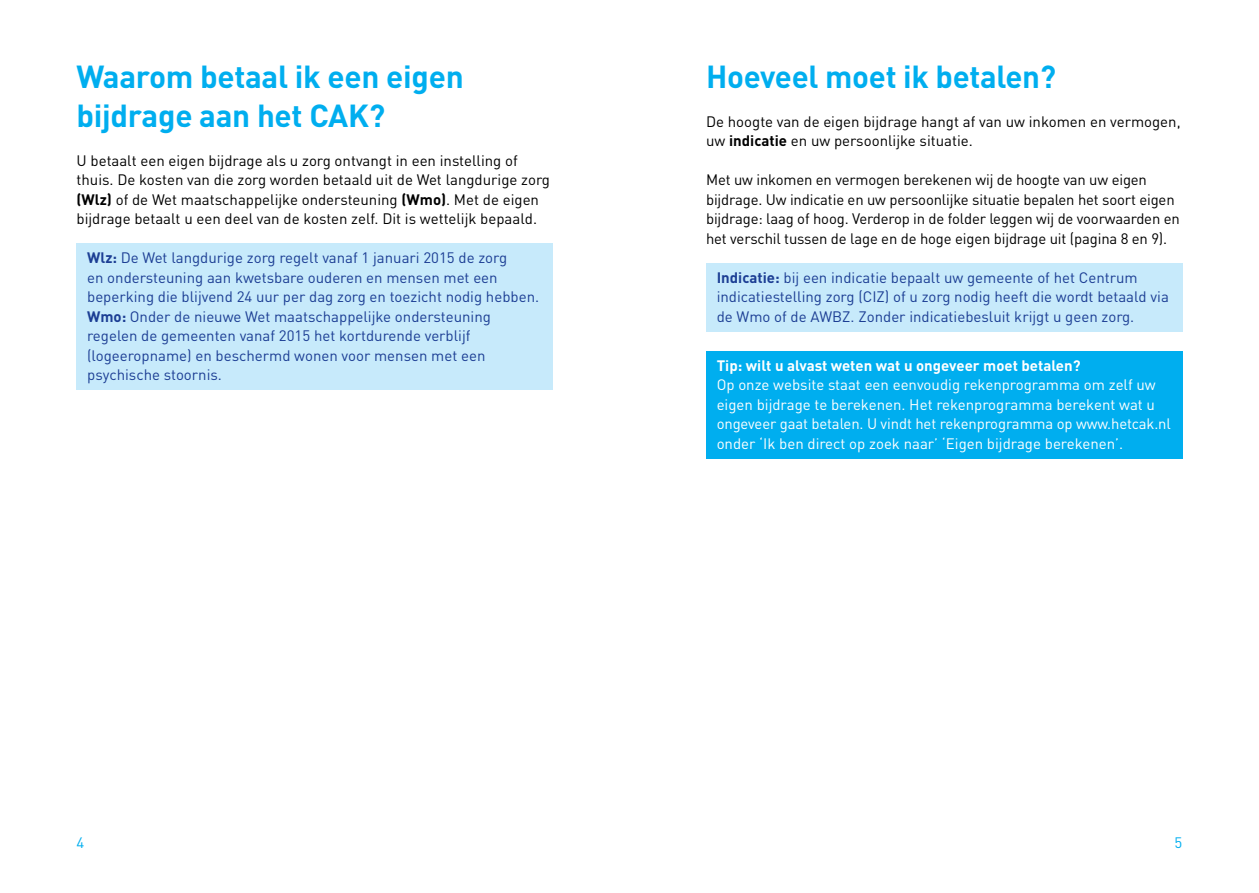
<style>
.page{position:relative;width:1259px;height:893px;background:#fff}
.page>*{position:absolute;margin:0;border:0;box-sizing:border-box;transform-origin:0 0}
.t1{font:700 31.5px/39px "DIN";letter-spacing:-.01em;color:#00aeef}
.t2{font:15px/19.5px "DIN";letter-spacing:-.01em;color:#000}
.t3{font:15px/19.5px "DIN";color:#1c3e94}
.t4{font:15px/19.5px "DIN";color:#fff}
.t5{font:700 15px "DIN";color:#fff}
.t6{font:15px "DIN";color:#00aeef}
.s1{font-weight:700}
</style>
<div class="page">
<div style="left:77px;top:244px;width:476px;height:146px;background:#c7eafb"></div>
<div style="left:706px;top:351px;width:476px;height:107px;background:#00aeef"></div>
<div style="left:706px;top:263px;width:476px;height:69px;background:#c7eafb"></div>
<h1 class="t1" style="left:77px;top:56px;width:389px">Waarom betaal ik een eigen bijdrage aan het CAK?</h1>
<p class="t2" style="left:77px;top:150px;width:475px">U betaalt een eigen bijdrage als u zorg ontvangt in een instelling of thuis. De kosten van die zorg worden betaald uit de Wet langdurige zorg <span class="s1">(Wlz)</span> of de Wet maatschappelijke ondersteuning <span class="s1">(Wmo)</span>. Met de eigen bijdrage betaalt u een deel van de kosten zelf. Dit is wettelijk bepaald.</p>
<p class="t3" style="left:87px;top:248px;width:453px"><span class="s1">Wlz:</span> De Wet langdurige zorg regelt vanaf 1 januari 2015 de zorg<br>en ondersteuning aan kwetsbare ouderen en mensen met een beperking die blijvend 24 uur per dag zorg en toezicht nodig hebben.<br><span class="s1">Wmo:</span> Onder de nieuwe Wet maatschappelijke ondersteuning regelen de gemeenten vanaf 2015 het kortdurende verblijf (logeeropname) en beschermd wonen voor mensen met een psychische stoornis.</p>
<h1 class="t1" style="left:706px;top:56px;width:352px">Hoeveel moet ik betalen?</h1>
<p class="t2" style="left:706px;top:111px;width:476px">De hoogte van de eigen bijdrage hangt af van uw inkomen en vermogen, uw <span class="s1">indicatie</span> en uw persoonlijke situatie.</p>
<p class="t2" style="left:706px;top:170px;width:475px">Met uw inkomen en vermogen berekenen wij de hoogte van uw eigen bijdrage. Uw indicatie en uw persoonlijke situatie bepalen het soort eigen bijdrage: laag of hoog. Verderop in de folder leggen wij de voorwaarden en het verschil tussen de lage en de hoge eigen bijdrage uit (pagina 8 en 9).</p>
<p class="t3" style="left:716px;top:267px;width:454px"><span class="s1">Indicatie:</span> bij een indicatie bepaalt uw gemeente of het Centrum indicatiestelling zorg (CIZ) of u zorg nodig heeft die wordt betaald via de Wmo of de AWBZ. Zonder indicatiebesluit krijgt u geen zorg.</p>
<p class="t5" style="left:716px;top:355px;width:365px">Tip: wilt u alvast weten wat u ongeveer moet betalen?</p>
<p class="t4" style="left:716px;top:375px;width:456px">Op onze website staat een eenvoudig rekenprogramma om zelf uw eigen bijdrage te berekenen. Het rekenprogramma berekent wat u ongeveer gaat betalen. U vindt het rekenprogramma op www.hetcak.nl onder ‘Ik ben direct op zoek naar’ ‘Eigen bijdrage berekenen’.</p>
<p class="t6" style="left:77px;top:833px;width:9px">4</p>
<p class="t6" style="left:1174px;top:833px;width:9px">5</p>
</div>
